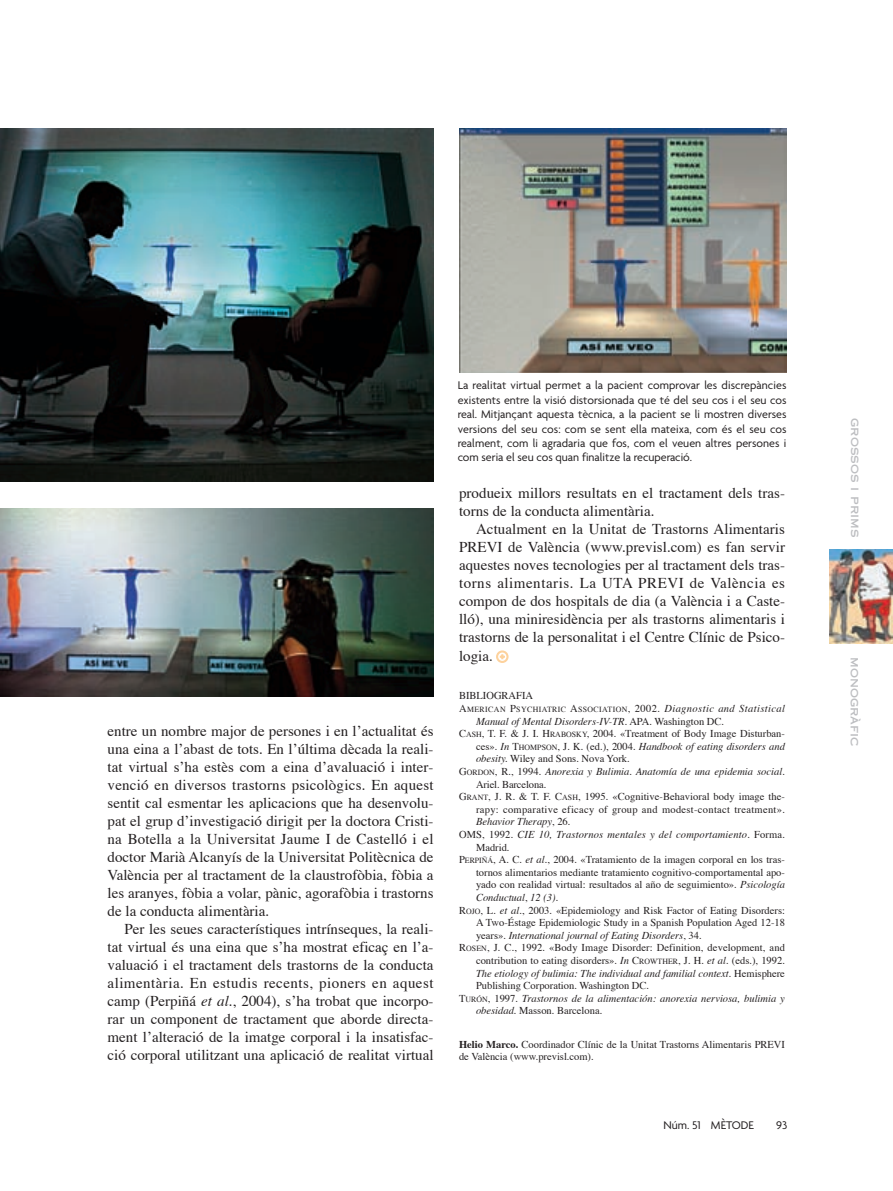
<style>
.page{position:relative;width:893px;height:1191px;background:#fff}
.page>*{position:absolute;margin:0;border:0;box-sizing:border-box;transform-origin:0 0}
.t1{font:15px/18px "Times";color:#231f20;text-align:justify}
.t2{font:12px/14.4px "Agenda";color:#231f20;text-align:justify}
.t3{font:12px "Copperplate Thirty One AB";color:#bdbec1}
.t4{font:10.5px/12.6px "Times";color:#231f20}
.t5{font:italic 10.5px "Times";color:#231f20}
.t6{font:10.5px "Times";letter-spacing:.03em;color:#231f20}
.t7{font:7.8px "Times";letter-spacing:.05em;color:#231f20}
.s1{font-style:italic}
.s2{font-size:10.5px}
.s3{font-style:italic;font-size:10.5px}
.s4{font-style:normal}
.s5{font-size:7.8px}
.s6{font-style:normal;font-size:7.8px}
.s7{font-weight:700}
</style>
<div class="page">
<img style="left:829px;top:549px;width:64px;height:94px">
<img style="left:0;top:508px;width:433px;height:189px">
<img style="left:0;top:128px;width:433px;height:354px">
<img style="left:459px;top:128px;width:327px;height:244px">
<div style="left:496px;top:650px;width:13px;height:13px;border:2px solid #fdd29d;border-radius:50%"></div>
<svg style="left:500px;top:654px;width:5px;height:5px"></svg>
<p class="t1" style="left:108px;top:723px;width:327px">entre un nombre major de persones i en l’actualitat és una eina a l’abast de tots. En l’última dècada la reali&shy;tat virtual s’ha estès com a eina d’avaluació i inter&shy;venció en diversos trastorns psicològics. En aquest sentit cal esmentar les aplicacions que ha desenvolu&shy;pat el grup d’investigació dirigit per la doctora Cristi&shy;na Botella a la Universitat Jaume I de Castelló i el doctor Marià Alcanyís de la Universitat Politècnica de València per al tractament de la claustrofòbia, fòbia a les aranyes, fòbia a volar, pànic, agorafòbia i trastorns de la conducta alimentària.</p>
<p class="t1" style="left:108px;top:921px;width:327px;text-indent:17px">Per les seues característiques intrínseques, la reali&shy;tat virtual és una eina que s’ha mostrat eficaç en l’a&shy;valuació i el tractament dels trastorns de la conducta alimentària. En estudis recents, pioners en aquest camp (Perpiñá <span class="s1">et al.</span>, 2004), s’ha trobat que incorpo&shy;rar un component de tractament que aborde directa&shy;ment l’alteració de la imatge corporal i la insatisfac&shy;ció corporal utilitzant una aplicació de realitat virtual</p>
<p class="t2" style="left:458px;top:379px;width:330px">La realitat virtual permet a la pacient comprovar les discrepàncies existents entre la visió distorsionada que té del seu cos i el seu cos real. Mitjançant aquesta tècnica, a la pacient se li mostren diverses versions del seu cos: com se sent ella mateixa, com és el seu cos realment, com li agradaria que fos, com el veuen altres persones i com seria el seu cos quan finalitze la recuperació.</p>
<p class="t1" style="left:459px;top:486px;width:327px">produeix millors resultats en el tractament dels tras&shy;torns de la conducta alimentària.</p>
<p class="t1" style="left:459px;top:522px;width:327px;text-indent:17px">Actualment en la Unitat de Trastorns Alimentaris PREVI de València (www.previsl.com) es fan servir aquestes noves tecnologies per al tractament dels tras&shy;torns alimentaris. La UTA PREVI de València es compon de dos hospitals de dia (a València i a Caste&shy;lló), una miniresidència per als trastorns alimentaris i trastorns de la personalitat i el Centre Clínic de Psico&shy;logia.</p>
<p class="t4" style="left:459px;top:690px;width:76px">BIBLIOGRAFIA</p>
<p class="t7" style="left:459px;top:706px;width:328px"><span class="s2">A</span>MERICAN <span class="s2">P</span>SYCHIATRIC <span class="s2">A</span>SSOCIATION<span class="s2">, 2002.</span> <span class="s3">Diagnostic and Statistical</span></p>
<p class="t5" style="left:476px;top:716px;width:250px">Manual of Mental Disorders-IV-TR. <span class="s4">APA. Washington DC.</span></p>
<p class="t4" style="left:459px;top:728px;width:327px">C<span class="s5">ASH</span>, T. F. &amp; J. I. H<span class="s5">RABOSKY</span>, 2004. «Treatment of Body Image Disturban-</p>
<p class="t5" style="left:476px;top:742px;width:310px"><span class="s4">ces».</span> In <span class="s4">T</span><span class="s6">HOMPSON</span><span class="s4">, J. K. (ed.), 2004.</span> Handbook of eating disorders and</p>
<p class="t4" style="left:476px;top:753px;width:155px"><span class="s1">obesity.</span> Wiley and Sons. Nova York.</p>
<p class="t5" style="left:459px;top:767px;width:327px"><span class="s4">G</span><span class="s6">ORDON</span><span class="s4">, R., 1994.</span> Anorexia y Bulimia. Anatomía de una epidemia social.</p>
<p class="t4" style="left:476px;top:778px;width:72px">Ariel<span class="s1">.</span> Barcelona.</p>
<p class="t4" style="left:459px;top:791px;width:327px">G<span class="s5">RANT</span>, J. R. &amp; T. F. C<span class="s5">ASH</span>, 1995. «Cognitive-Behavioral body image the-</p>
<p class="t6" style="left:476px;top:805px;width:310px">rapy: comparative eficacy of group and modest-contact treatment».</p>
<p class="t5" style="left:476px;top:817px;width:96px">Behavior Therapy<span class="s4">, 26.</span></p>
<p class="t5" style="left:459px;top:830px;width:327px"><span class="s4">OMS, 1992.</span> CIE 10, Trastornos mentales y del comportamiento<span class="s4">. Forma.</span></p>
<p class="t4" style="left:476px;top:841px;width:35px">Madrid.</p>
<p class="t4" style="left:459px;top:854px;width:327px">P<span class="s5">ERPIÑÁ</span>, A. C. <span class="s1">et al.</span>, 2004. «Tratamiento de la imagen corporal en los tras-</p>
<p class="t4" style="left:476px;top:867px;width:310px">tornos alimentarios mediante tratamiento cognitivo-comportamental apo-</p>
<p class="t4" style="left:476px;top:879px;width:310px">yado con realidad virtual: resultados al año de seguimiento». <span class="s1">Psicología</span></p>
<p class="t5" style="left:476px;top:893px;width:84px">Conductual<span class="s4">,</span> 12 (3).</p>
<p class="t4" style="left:459px;top:904px;width:327px">R<span class="s5">OJO</span>, L. <span class="s1">et al.</span>, 2003. «Epidemiology and Risk Factor of Eating Disorders:</p>
<p class="t4" style="left:476px;top:917px;width:310px">A Two-Éstage Epidemiologic Study in a Spanish Population Aged 12-18</p>
<p class="t5" style="left:476px;top:931px;width:227px"><span class="s4">years».</span> International journal of Eating Disorders<span class="s4">, 34.</span></p>
<p class="t4" style="left:459px;top:942px;width:327px">R<span class="s5">OSEN</span>, J. C., 1992. «Body Image Disorder: Definition, development, and</p>
<p class="t4" style="left:476px;top:955px;width:310px">contribution to eating disorders». <span class="s1">In</span> C<span class="s5">ROWTHER</span>, J. H. <span class="s1">et al.</span> (eds.), 1992.</p>
<p class="t5" style="left:476px;top:968px;width:310px">The etiology of bulimia: The individual and familial context. <span class="s4">Hemisphere</span></p>
<p class="t4" style="left:476px;top:980px;width:175px">Publishing Corporation. Washington DC.</p>
<p class="t5" style="left:459px;top:994px;width:327px"><span class="s4">T</span><span class="s6">URÓN</span><span class="s4">, 1997.</span> Trastornos de la alimentación: anorexia nerviosa, bulimia y</p>
<p class="t4" style="left:476px;top:1005px;width:128px"><span class="s1">obesidad</span>. Masson. Barcelona.</p>
<p class="t4" style="left:459px;top:1038px;width:327px"><span class="s7">Helio Marco.</span> Coordinador Clínic de la Unitat Trastorns Alimentaris PREVI de València (www.previsl.com).</p>
<p class="t2" style="left:663px;top:1118px;width:92px">Núm. 51 MÈTODE</p>
<p class="t2" style="left:776px;top:1118px;width:13px">93</p>
<p class="t3" style="left:862px;top:418px;width:121px;rotate:90deg">grossos i prims</p>
<p class="t3" style="left:862px;top:657px;width:91px;rotate:90deg">monogràfic</p>
</div>
